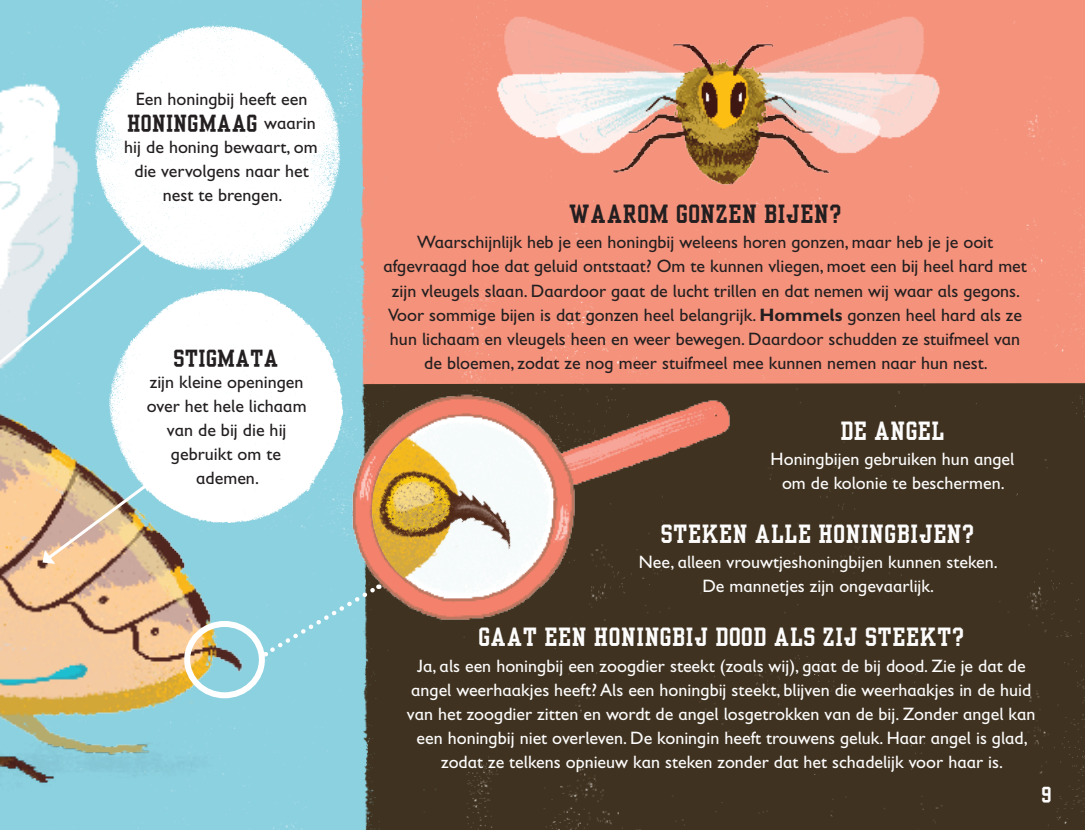
<style>
.page{position:relative;width:1085px;height:830px;background:#fff}
.page>*{position:absolute;margin:0;border:0;box-sizing:border-box;transform-origin:0 0}
.t1{font:21px "Yearbook Solid";letter-spacing:.06em;color:#fcfcfc}
.t2{font:21px "Yearbook Solid";letter-spacing:.06em;color:#231f20}
.t3{font:19.5px "Yearbook Solid";letter-spacing:.05em;color:#231f20}
.t4{font:18px/24px "Gill Sans Infant Std";color:#231f20;text-align:center}
.t5{font:18px/24px "Gill Sans Infant Std";color:#fcfcfc;text-align:center}
.t6{font:18px "Yearbook Solid";color:#fcfcfc}
.s1{font-family:"Gill Sans Infant Std";font-size:18px}
.s2{font-weight:700}
</style>
<div class="page">
<img style="left:0;top:10px;width:349px;height:819px">
<div style="left:349px;top:384px;width:735px;height:445px;background:#403220"></div>
<div style="left:346px;top:0;width:738px;height:384px;background:#f5927c"></div>
<img style="left:150px;top:275px;width:197px;height:256px">
<img style="left:91px;top:19px;width:256px;height:250px">
<svg style="left:0;top:237px;width:150px;height:280px;background:#b0d6d9"></svg>
<svg style="left:43px;top:464px;width:130px;height:99px;background:#c6baa2"></svg>
<img style="left:448px;top:15px;width:539px;height:201px">
<img style="left:256px;top:301px;width:575px;height:413px">
<img style="left:364px;top:417px;width:166px;height:184px">
<div style="left:184px;top:620px;width:81px;height:78px;border:6px solid #fff;border-radius:50%"></div>
<svg style="left:265px;top:582px;width:116px;height:74px;background:#85bec9"></svg>
<p class="t4" style="left:136px;top:87px;width:173px">Een honingbij heeft een</p>
<p class="t3" style="left:127px;top:111px;width:14px">HON</p>
<p class="t3" style="left:166px;top:111px;width:151px">INGMAAG <span class="s1">waarin</span></p>
<p class="t4" style="left:124px;top:135px;width:195px">hij de honing bewaart, om die vervolgens naar het nest te brengen.</p>
<p class="t3" style="left:174px;top:345px;width:106px">STIGMATA</p>
<p class="t4" style="left:147px;top:370px;width:161px">zijn kleine openingen over het hele lichaam van de bij die hij gebruikt om te ademen.</p>
<p class="t2" style="left:569px;top:200px;width:273px">WAAROM GONZEN BIJEN?</p>
<p class="t4" style="left:383px;top:230px;width:645px">Waarschijnlijk heb je een honingbij weleens horen gonzen, maar heb je je ooit afgevraagd hoe dat geluid ontstaat? Om te kunnen vliegen, moet een bij heel hard met zijn vleugels slaan. Daardoor gaat de lucht trillen en dat nemen wij waar als gegons.<br>Voor sommige bijen is dat gonzen heel belangrijk. <span class="s2">Hommels</span> gonzen heel hard als ze hun lichaam en vleugels heen en weer bewegen. Daardoor schudden ze stuifmeel van de bloemen, zodat ze nog meer stuifmeel mee kunnen nemen naar hun nest.</p>
<p class="t1" style="left:840px;top:417px;width:105px">DE ANGEL</p>
<p class="t5" style="left:770px;top:447px;width:245px">Honingbijen gebruiken hun angel om de kolonie te beschermen.</p>
<p class="t1" style="left:661px;top:520px;width:173px">STEKEN ALLE HON</p>
<p class="t1" style="left:861px;top:520px;width:114px">INGBIJEN?</p>
<p class="t5" style="left:638px;top:550px;width:360px">Nee, alleen vrouwtjeshoningbijen kunnen steken.<br>De mannetjes zijn ongevaarlijk.</p>
<p class="t1" style="left:478px;top:623px;width:81px">GAAT EEN</p>
<p class="t1" style="left:594px;top:623px;width:15px">HON</p>
<p class="t1" style="left:636px;top:623px;width:256px">INGBIJ DOOD ALS ZIJ STEE</p>
<p class="t1" style="left:919px;top:623px;width:45px">KT?</p>
<p class="t5" style="left:407px;top:653px;width:630px">Ja, als een honingbij een zoogdier steekt (zoals wij), gaat de bij dood. Zie je dat de angel weerhaakjes heeft? Als een honingbij steekt, blijven die weerhaakjes in de huid van het zoogdier zitten en wordt de angel losgetrokken van de bij. Zonder angel kan een honingbij niet overleven. De koningin heeft trouwens geluk. Haar angel is glad, zodat ze telkens opnieuw kan steken zonder dat het schadelijk voor haar is.</p>
<p class="t6" style="left:1041px;top:782px;width:11px">9</p>
</div>
